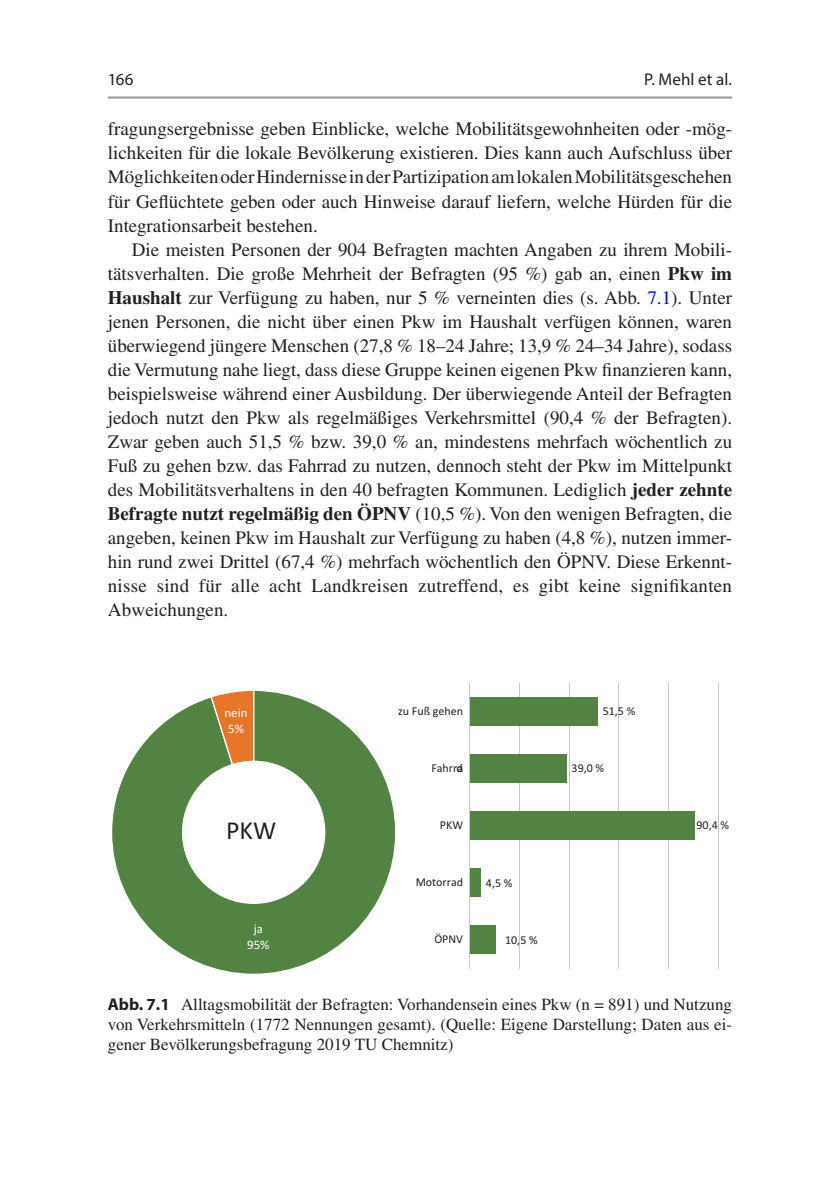
<style>
.page{position:relative;width:840px;height:1191px;background:#fff}
.page>*{position:absolute;margin:0;border:0;box-sizing:border-box;transform-origin:0 0}
.t1{font:26px "Calibri";color:#231f20}
.Text{font:19px/24px "Times LT Std";letter-spacing:.015em;color:#231f20;text-align:justify}
.Text_flush{font:19px/24px "Times LT Std";color:#231f20;text-align:justify}
.t2{font:17px/20px "Times LT Std";color:#231f20;text-align:justify}
.t3{font:17px "Myriad Pro";letter-spacing:.01em;color:#231f20}
.t4{font:13px/15.8px "Calibri";color:#fff;text-align:center}
.t5{font:12px "Calibri";color:#231f20}
.s1{font-weight:700}
.s2{color:#00f}
.s3{font-family:"Myriad Pro";font-weight:700}
</style>
<div class="page">
<hr style="left:519px;top:683px;width:1px;height:285px;background:#c7c8ca">
<hr style="left:568px;top:683px;width:1px;height:285px;background:#c7c8ca">
<hr style="left:618px;top:683px;width:1px;height:285px;background:#c7c8ca">
<hr style="left:668px;top:683px;width:1px;height:285px;background:#c7c8ca">
<hr style="left:717px;top:683px;width:1px;height:285px;background:#c7c8ca">
<div style="left:469px;top:697px;width:128px;height:28px;background:#538343"></div>
<div style="left:469px;top:754px;width:97px;height:28px;background:#538343"></div>
<div style="left:469px;top:811px;width:225px;height:29px;background:#538343"></div>
<div style="left:469px;top:868px;width:12px;height:29px;background:#538343"></div>
<div style="left:469px;top:925px;width:26px;height:29px;background:#538343"></div>
<hr style="left:469px;top:683px;width:1px;height:285px;background:#c7c8ca">
<svg style="left:112px;top:691px;width:284px;height:283px;fill:#538343"></svg>
<svg style="left:210px;top:691px;width:44px;height:74px;background:#c68645"></svg>
<hr style="left:108px;top:97px;width:623px;height:2px;background:#939598">
<p class="t3" style="left:643px;top:69px;width:89px">P. Mehl et al.</p>
<p class="t3" style="left:108px;top:69px;width:27px">166</p>
<p class="Text_flush" style="left:108px;top:117px;width:625px">fragungsergebnisse geben Einblicke, welche Mobilitätsgewohnheiten oder -mög&shy;lichkeiten für die lokale Bevölkerung existieren. Dies kann auch Aufschluss über Möglichkeiten oder Hindernisse in der Partizipation am lokalen Mobilitätsgeschehen für Geflüchtete geben oder auch Hinweise darauf liefern, welche Hürden für die Integrationsarbeit bestehen.</p>
<p class="Text" style="left:108px;top:237px;width:625px;text-indent:24px">Die meisten Personen der 904 Befragten machten Angaben zu ihrem Mobili&shy;tätsverhalten. Die große Mehrheit der Befragten (95 %) gab an, einen <span class="s1">Pkw im Haushalt</span> zur Verfügung zu haben, nur 5 % verneinten dies (s. Abb. <span class="s2">7.1</span>). Unter jenen Personen, die nicht über einen Pkw im Haushalt verfügen können, waren überwiegend jüngere Menschen (27,8 % 18–24 Jahre; 13,9 % 24–34 Jahre), sodass die Vermutung nahe liegt, dass diese Gruppe keinen eigenen Pkw finanzieren kann, beispielsweise während einer Ausbildung. Der überwiegende Anteil der Befragten jedoch nutzt den Pkw als regelmäßiges Verkehrsmittel (90,4 % der Befragten).<br>Zwar geben auch 51,5 % bzw. 39,0 % an, mindestens mehrfach wöchentlich zu Fuß zu gehen bzw. das Fahrrad zu nutzen, dennoch steht der Pkw im Mittelpunkt des Mobilitätsverhaltens in den 40 befragten Kommunen. Lediglich <span class="s1">jeder zehnte Befragte nutzt regelmäßig den ÖPNV</span> (10,5 %). Von den wenigen Befragten, die angeben, keinen Pkw im Haushalt zur Verfügung zu haben (4,8 %), nutzen immer&shy;hin rund zwei Drittel (67,4 %) mehrfach wöchentlich den ÖPNV. Diese Erkennt&shy;nisse sind für alle acht Landkreisen zutreffend, es gibt keine signifikanten Abweichungen.</p>
<p class="t4" style="left:224px;top:704px;width:24px;text-align:left">nein<br>5%</p>
<p class="t1" style="left:226px;top:814px;width:52px">PKW</p>
<p class="t4" style="left:247px;top:920px;width:24px">ja<br>95%</p>
<p class="t5" style="left:398px;top:703px;width:66px">zu Fuß gehen</p>
<p class="t5" style="left:602px;top:704px;width:34px">51,5 %</p>
<p class="t5" style="left:431px;top:760px;width:33px">Fahrrad</p>
<p class="t5" style="left:571px;top:761px;width:34px">39,0 %</p>
<p class="t5" style="left:439px;top:817px;width:25px">PKW</p>
<p class="t5" style="left:696px;top:818px;width:34px">90,4 %</p>
<p class="t5" style="left:415px;top:874px;width:49px">Motorrad</p>
<p class="t5" style="left:485px;top:875px;width:28px">4,5 %</p>
<p class="t5" style="left:434px;top:931px;width:30px">ÖPNV</p>
<p class="t5" style="left:505px;top:932px;width:34px">10,5 %</p>
<p class="t2" style="left:108px;top:994px;width:625px"><span class="s3">Abb. 7.1</span> Alltagsmobilität der Befragten: Vorhandensein eines Pkw (n = 891) und Nutzung von Verkehrsmitteln (1772 Nennungen gesamt). (Quelle: Eigene Darstellung; Daten aus ei&shy;gener Bevölkerungsbefragung 2019 TU Chemnitz)</p>
</div>
